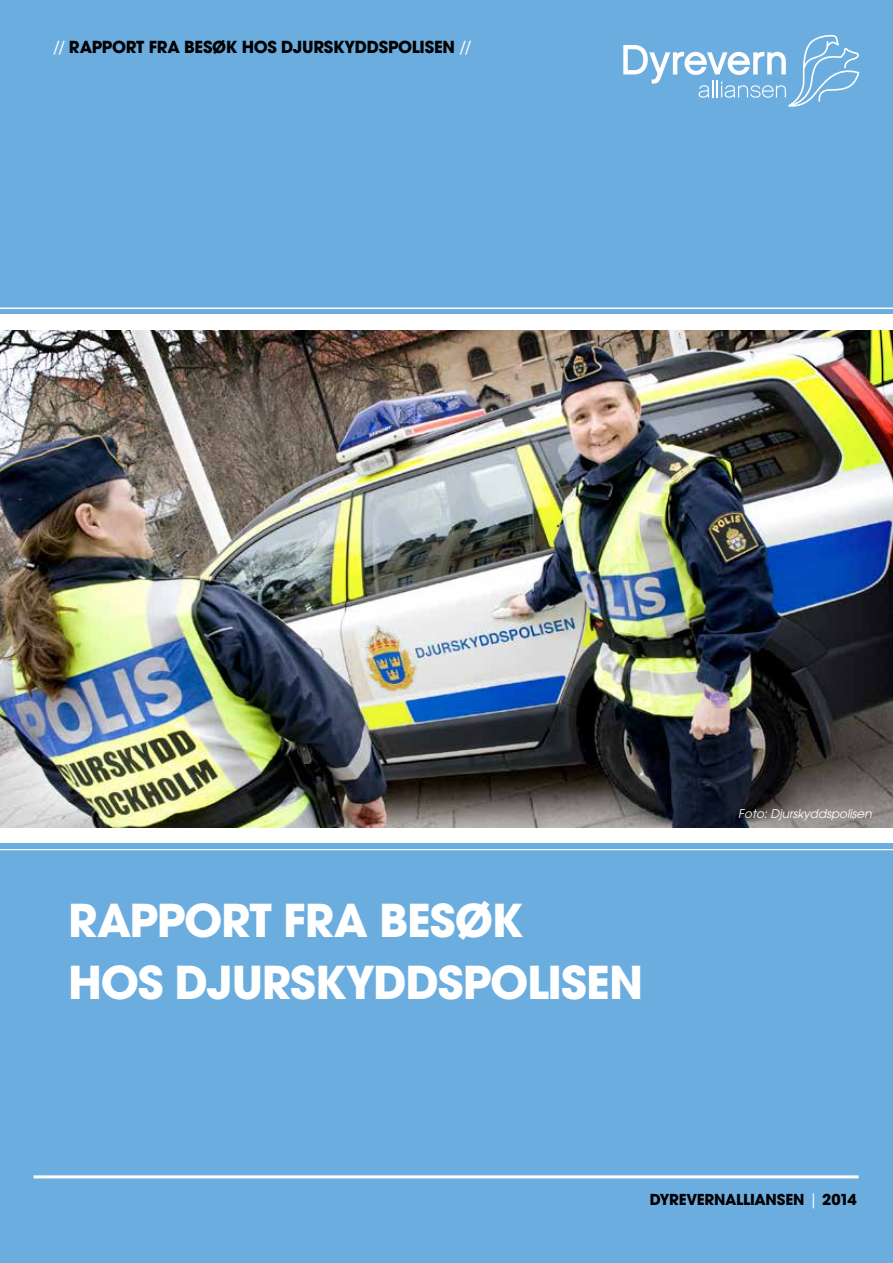
<style>
.page{position:relative;width:893px;height:1263px;background:#6caddf}
.page>*{position:absolute;margin:0;border:0;box-sizing:border-box;transform-origin:0 0}
.t1{font:700 45px/62.6px "ITC Avant Garde Pro";letter-spacing:-.025em;color:#fff}
.t2{font:700 16.5px "ITC Avant Garde Pro";letter-spacing:-.02em;color:#000}
.t3{font:700 15px "ITC Avant Garde Pro";letter-spacing:-.025em;color:#000}
.t4{font:italic 12px "ITC Avant Garde Pro";color:#fff}
.s1{font-weight:400;color:#fff}
</style>
<div class="page">
<div style="left:0;top:315px;width:893px;height:528px;background:#fff"></div>
<img style="left:0;top:330px;width:893px;height:498px">
<svg style="left:623px;top:35px;width:236px;height:72px"></svg>
<hr style="left:34px;top:1175px;width:824px;height:3px;background:#fff">
<hr style="left:0;top:849px;width:893px;height:1px;background:#fff">
<hr style="left:0;top:307px;width:893px;height:2px;background:#fff">
<p class="t2" style="left:53px;top:36px;width:420px"><span class="s1">//</span> RAPPORT FRA BESØK HOS DJURSKYDDSPOLISEN <span class="s1">//</span></p>
<h1 class="t1" style="left:68px;top:888px;width:577px">RAPPORT FRA BESØK<br>HOS DJURSKYDDSPOLISEN</h1>
<p class="t4" style="left:738px;top:806px;width:135px">Foto: Djurskyddspolisen</p>
<p class="t3" style="left:650px;top:1190px;width:209px">DYREVERNALLIANSEN <span class="s1">|</span> 2014</p>
</div>
